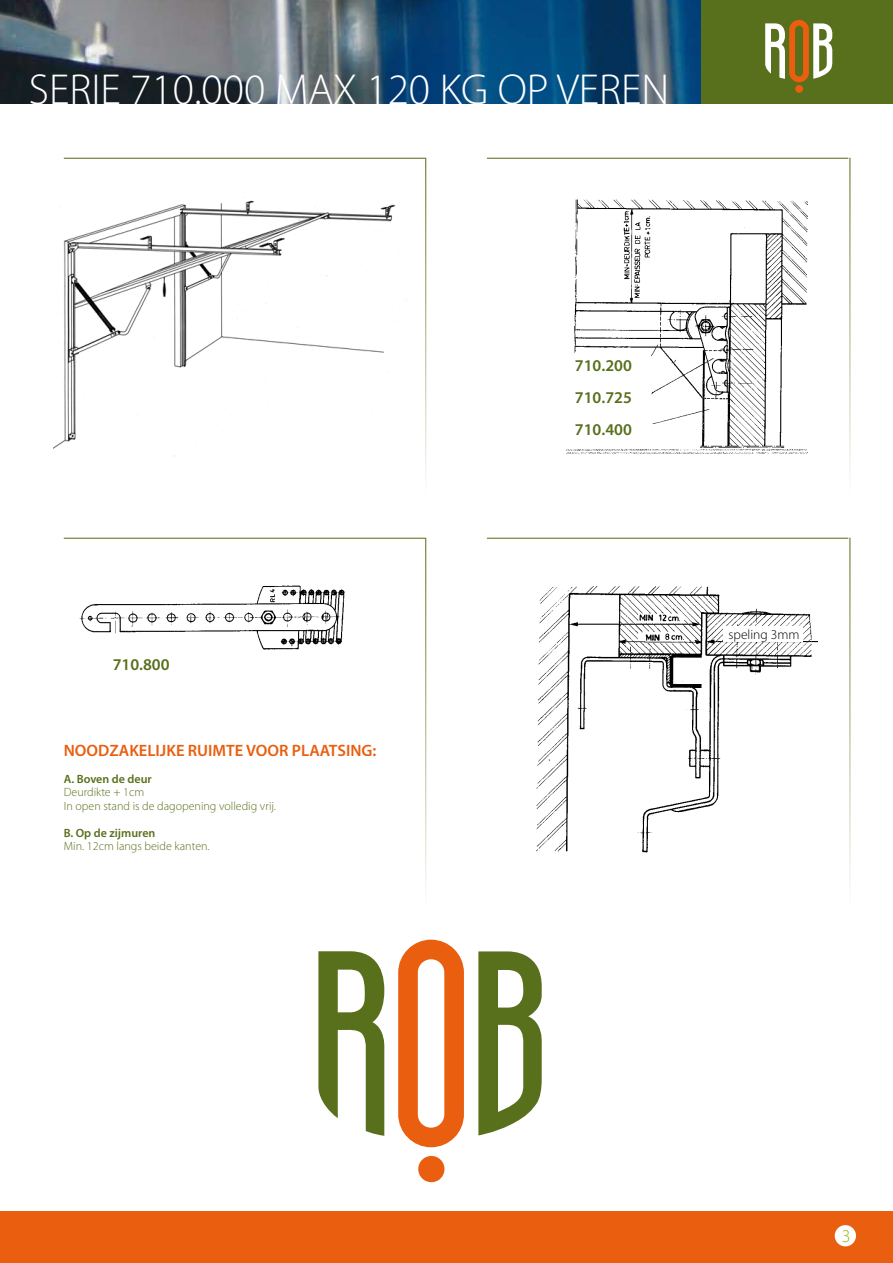
<style>
.page{position:relative;width:893px;height:1263px;background:#fff}
.page>*{position:absolute;margin:0;border:0;box-sizing:border-box;transform-origin:0 0}
.t1{font:300 43.5px "Myriad Pro";color:#fff}
.t2{font:300 18px "Myriad Pro";color:#a0b20f}
.t3{font:600 16.5px "Myriad Pro";color:#e95e0f}
.t4{font:600 16.5px/32px "Myriad Pro";color:#586f1b;text-align:justify}
.t5{font:300 13.5px "Myriad Pro";color:#000}
.t6{font:300 12px/13.5px "Myriad Pro";color:#586f1b}
.t7{font:600 12px "Myriad Pro";color:#586f1b}
</style>
<div class="page">
<img style="left:0;top:0;width:702px;height:104px">
<div style="left:702px;top:0;width:191px;height:104px;background:#586f1b"></div>
<div style="left:0;top:1212px;width:893px;height:51px;background:#e95e0f"></div>
<div style="left:795px;top:85px;width:8px;height:8px;background:#e95e0f;border-radius:50%"></div>
<svg style="left:765px;top:20px;width:67px;height:62px"></svg>
<div style="left:835px;top:1225px;width:21px;height:21px;background:#fff;border-radius:50%"></div>
<hr style="left:64px;top:158px;width:361px;height:1px;background:#586f1b">
<hr style="left:64px;top:538px;width:361px;height:1px;background:#586f1b">
<hr style="left:487px;top:538px;width:361px;height:1px;background:#586f1b">
<hr style="left:487px;top:158px;width:361px;height:1px;background:#586f1b">
<img style="left:53px;top:200px;width:354px;height:257px">
<img style="left:567px;top:199px;width:241px;height:255px">
<img style="left:79px;top:585px;width:266px;height:65px">
<img style="left:536px;top:586px;width:281px;height:267px">
<svg style="left:318px;top:951px;width:67px;height:185px"></svg>
<svg style="left:398px;top:940px;width:66px;height:207px"></svg>
<div style="left:418px;top:1156px;width:26px;height:26px;background:#e95e0f;border-radius:50%"></div>
<svg style="left:478px;top:951px;width:64px;height:184px"></svg>
<div style="left:724px;top:626px;width:79px;height:16px;background:#fff"></div>
<h1 class="t1" style="left:29px;top:63px;width:642px">SERIE 710.000 MAX 120 KG OP VEREN</h1>
<h3 class="t4" style="left:113px;top:648px;width:58px">710.800</h3>
<h3 class="t3" style="left:64px;top:739px;width:314px">NOODZAKELIJKE RUIMTE VOOR PLAATSING:</h3>
<p class="t7" style="left:64px;top:771px;width:89px">A. Boven de deur</p>
<p class="t6" style="left:64px;top:785px;width:214px">Deurdikte + 1cm<br>In open stand is de dagopening volledig vrij.</p>
<p class="t7" style="left:64px;top:825px;width:93px">B. Op de zijmuren</p>
<p class="t6" style="left:64px;top:839px;width:147px">Min. 12cm langs beide kanten.</p>
<h3 class="t4" style="left:575px;top:349px;width:58px">710.200<br>710.725<br>710.400</h3>
<p class="t5" style="left:729px;top:626px;width:72px">speling 3mm</p>
<h2 class="t2" style="left:842px;top:1225px;width:10px">3</h2>
</div>
